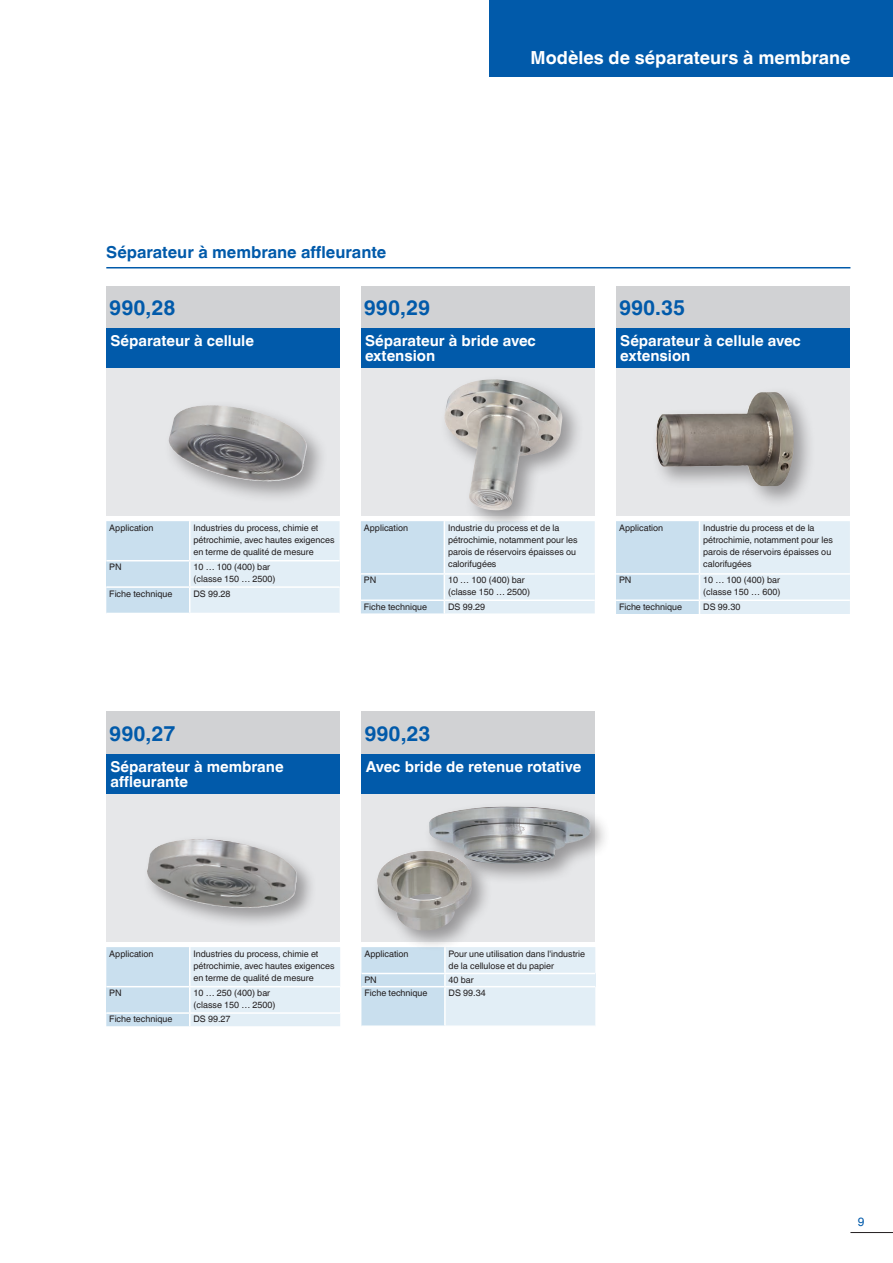
<style>
.page{position:relative;width:893px;height:1263px;background:#fff}
.page>*{position:absolute;margin:0;border:0;box-sizing:border-box;transform-origin:0 0}
.t1{font:700 21px "Helvetica World";color:#015aaa}
.t2{font:700 18px "Helvetica World";color:#fff}
.t3{font:700 16.5px "Helvetica World";color:#015aaa}
.t4{font:700 15px/15px "Helvetica World";color:#fff}
.t5{font:12px "Helvetica World";color:#015aaa}
.t6{font:9px/12px "Helvetica World";color:#231f20}
</style>
<div class="page">
<hr style="left:850px;top:1232px;width:43px;height:1px;background:#231f20">
<div style="left:489px;top:0;width:404px;height:77px;background:#015aaa"></div>
<hr style="left:106px;top:267px;width:744px;height:1px;background:#015aaa">
<div style="left:106px;top:286px;width:234px;height:42px;background:#d1d2d4"></div>
<div style="left:106px;top:328px;width:234px;height:40px;background:#015aaa"></div>
<div style="left:106px;top:368px;width:234px;height:149px;background:#e6e7e9"></div>
<svg style="left:106px;top:521px;width:234px;height:92px;background:#dae9f3"></svg>
<div style="left:361px;top:286px;width:234px;height:42px;background:#d1d2d4"></div>
<div style="left:361px;top:328px;width:234px;height:40px;background:#015aaa"></div>
<div style="left:361px;top:368px;width:234px;height:149px;background:#e6e7e9"></div>
<svg style="left:361px;top:521px;width:234px;height:92px;background:#d9e9f3"></svg>
<div style="left:616px;top:286px;width:234px;height:42px;background:#d1d2d4"></div>
<div style="left:616px;top:328px;width:234px;height:40px;background:#015aaa"></div>
<div style="left:616px;top:368px;width:234px;height:149px;background:#e6e7e9"></div>
<svg style="left:616px;top:521px;width:234px;height:93px;background:#dae9f3"></svg>
<div style="left:106px;top:712px;width:234px;height:42px;background:#d1d2d4"></div>
<div style="left:106px;top:754px;width:234px;height:40px;background:#015aaa"></div>
<div style="left:106px;top:794px;width:234px;height:149px;background:#e6e7e9"></div>
<svg style="left:106px;top:947px;width:234px;height:79px;background:#dae9f3"></svg>
<div style="left:361px;top:712px;width:234px;height:42px;background:#d1d2d4"></div>
<div style="left:361px;top:754px;width:234px;height:40px;background:#015aaa"></div>
<div style="left:361px;top:794px;width:234px;height:149px;background:#e6e7e9"></div>
<svg style="left:361px;top:947px;width:234px;height:78px;background:#dae9f3"></svg>
<hr style="left:361px;top:986px;width:84px;height:1px;background:#fff">
<hr style="left:445px;top:986px;width:150px;height:1px;background:#fff">
<hr style="left:444px;top:987px;width:2px;height:38px;background:#fff">
<div style="left:164px;top:400px;width:165px;height:104px;background:#231f20;opacity:.4"></div>
<img style="left:168px;top:405px;width:45px;height:59px">
<div style="left:439px;top:374px;width:145px;height:159px;background:#231f20;opacity:.4"></div>
<img style="left:450px;top:379px;width:46px;height:17px">
<div style="left:650px;top:386px;width:166px;height:123px;background:#231f20;opacity:.4"></div>
<img style="left:655px;top:392px;width:139px;height:94px">
<div style="left:143px;top:834px;width:174px;height:94px;background:#231f20;opacity:.4"></div>
<img style="left:147px;top:840px;width:40px;height:56px">
<div style="left:424px;top:801px;width:187px;height:84px;background:#231f20;opacity:.4"></div>
<img style="left:434px;top:806px;width:71px;height:12px">
<div style="left:372px;top:845px;width:121px;height:107px;background:#231f20;opacity:.4"></div>
<img style="left:376px;top:850px;width:96px;height:82px">
<h2 class="t2" style="left:531px;top:47px;width:321px">Modèles de séparateurs à membrane</h2>
<h3 class="t3" style="left:106px;top:243px;width:282px">Séparateur à membrane affleurante</h3>
<h1 class="t1" style="left:109px;top:295px;width:68px">990,28</h1>
<h3 class="t4" style="left:111px;top:333px;width:145px">Séparateur à cellule</h3>
<h1 class="t1" style="left:364px;top:295px;width:68px">990,29</h1>
<h3 class="t4" style="left:365px;top:333px;width:172px">Séparateur à bride avec extension</h3>
<h1 class="t1" style="left:619px;top:295px;width:68px">990.35</h1>
<h3 class="t4" style="left:620px;top:333px;width:182px">Séparateur à cellule avec extension</h3>
<p class="t6" style="left:109px;top:521px;width:46px">Application</p>
<p class="t6" style="left:193px;top:521px;width:143px">Industries du process, chimie et pétrochimie, avec hautes exigences en terme de qualité de mesure</p>
<p class="t6" style="left:109px;top:561px;width:14px">PN</p>
<p class="t6" style="left:193px;top:561px;width:84px">10 … 100 (400) bar (classe 150 … 2500)</p>
<p class="t6" style="left:109px;top:587px;width:65px">Fiche technique</p>
<p class="t6" style="left:193px;top:587px;width:39px">DS 99.28</p>
<p class="t6" style="left:364px;top:521px;width:46px">Application</p>
<p class="t6" style="left:448px;top:521px;width:131px">Industrie du process et de la pétrochimie, notamment pour les parois de réservoirs épaisses ou calorifugées</p>
<p class="t6" style="left:364px;top:574px;width:14px">PN</p>
<p class="t6" style="left:448px;top:574px;width:84px">10 … 100 (400) bar (classe 150 … 2500)</p>
<p class="t6" style="left:364px;top:601px;width:65px">Fiche technique</p>
<p class="t6" style="left:448px;top:601px;width:39px">DS 99.29</p>
<p class="t6" style="left:619px;top:521px;width:46px">Application</p>
<p class="t6" style="left:703px;top:521px;width:131px">Industrie du process et de la pétrochimie, notamment pour les parois de réservoirs épaisses ou calorifugées</p>
<p class="t6" style="left:619px;top:574px;width:14px">PN</p>
<p class="t6" style="left:703px;top:574px;width:79px">10 … 100 (400) bar (classe 150 … 600)</p>
<p class="t6" style="left:619px;top:601px;width:65px">Fiche technique</p>
<p class="t6" style="left:703px;top:601px;width:39px">DS 99.30</p>
<h1 class="t1" style="left:109px;top:721px;width:68px">990,27</h1>
<h3 class="t4" style="left:111px;top:759px;width:175px">Séparateur à membrane affleurante</h3>
<h1 class="t1" style="left:364px;top:721px;width:68px">990,23</h1>
<h3 class="t4" style="left:366px;top:759px;width:217px">Avec bride de retenue rotative</h3>
<p class="t6" style="left:109px;top:947px;width:46px">Application</p>
<p class="t6" style="left:193px;top:947px;width:143px">Industries du process, chimie et pétrochimie, avec hautes exigences en terme de qualité de mesure</p>
<p class="t6" style="left:109px;top:987px;width:14px">PN</p>
<p class="t6" style="left:193px;top:987px;width:84px">10 … 250 (400) bar (classe 150 … 2500)</p>
<p class="t6" style="left:109px;top:1013px;width:65px">Fiche technique</p>
<p class="t6" style="left:193px;top:1013px;width:39px">DS 99.27</p>
<p class="t6" style="left:364px;top:947px;width:46px">Application</p>
<p class="t6" style="left:449px;top:947px;width:138px">Pour une utilisation dans l'industrie de la cellulose et du papier</p>
<p class="t6" style="left:364px;top:974px;width:14px">PN</p>
<p class="t6" style="left:449px;top:974px;width:27px">40 bar</p>
<p class="t6" style="left:364px;top:987px;width:65px">Fiche technique</p>
<p class="t6" style="left:449px;top:987px;width:39px">DS 99.34</p>
<h3 class="t5" style="left:858px;top:1215px;width:8px">9</h3>
</div>
